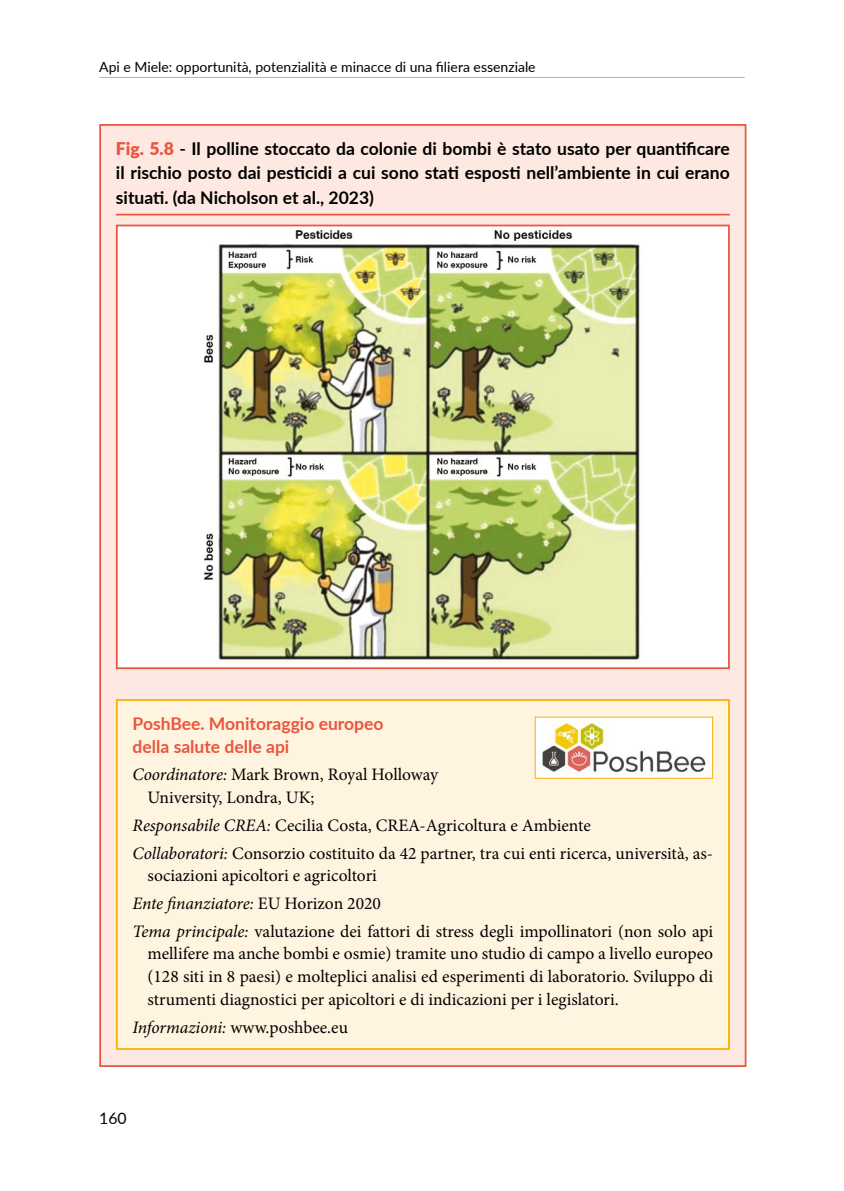
<style>
.page{position:relative;width:844px;height:1191px;background:#fff}
.page>*{position:absolute;margin:0;border:0;box-sizing:border-box;transform-origin:0 0}
.t1{font:17.5px/22.8px "Minion Pro";color:#000}
.t2{font:700 17.5px/24.5px "Lato";color:#000;text-align:justify}
.t3{font:700 17.5px/22.8px "Lato";color:#ea553d}
.t4{font:15.75px "Lato";color:#000}
.t5{font:14px "Lato";color:#000}
.s1{font-weight:900;color:#ea553d}
.s2{font-style:italic}
</style>
<div class="page">
<hr style="left:99px;top:77px;width:645px;height:1px;background:#f9b000">
<div style="left:100px;top:125px;width:645px;height:941px;background:#fde9e1"></div>
<hr style="left:116px;top:214px;width:613px;height:1px;background:#ea553d">
<div style="left:117px;top:225px;width:611px;height:443px;background:#fff"></div>
<img style="left:204px;top:230px;width:439px;height:431px">
<div style="left:116px;top:225px;width:613px;height:444px;border:2px solid #ea553d"></div>
<div style="left:117px;top:700px;width:611px;height:349px;background:#fff4e0"></div>
<div style="left:535px;top:717px;width:177px;height:61px;background:#fff"></div>
<img style="left:542px;top:719px;width:164px;height:53px">
<div style="left:534px;top:716px;width:179px;height:63px;border:1px solid #f9b000"></div>
<div style="left:116px;top:699px;width:613px;height:350px;border:2px solid #f9b000"></div>
<p class="t5" style="left:99px;top:57px;width:438px">Api e Miele: opportunità, potenzialità e minacce di una filiera essenziale</p>
<p class="t2" style="left:116px;top:135px;width:615px"><span class="s1">Fig. 5.8</span> - Il polline stoccato da colonie di bombi è stato usato per quantificare il rischio posto dai pesticidi a cui sono stati esposti nell’ambiente in cui erano situati. (da Nicholson et al., 2023)</p>
<p class="t3" style="left:132px;top:711px;width:252px">PoshBee. Monitoraggio europeo della salute delle api</p>
<p class="t1" style="left:147px;top:763px;width:292px;text-indent:-15px"><span class="s2">Coordinatore:</span> Mark Brown, Royal Holloway<br>University, Londra, UK;</p>
<p class="t1" style="left:132px;top:811px;width:582px;line-height:27.7px"><span class="s2">Responsabile CREA:</span> Cecilia Costa, CREA-Agricoltura e Ambiente<br><span class="s2">Collaboratori:</span> Consorzio costituito da 42 partner, tra cui enti ricerca, università, as-</p>
<p class="t1" style="left:132px;top:862px;width:582px;line-height:27.7px;text-indent:15px">sociazioni apicoltori e agricoltori<br><span class="s2">Ente finanziatore:</span> EU Horizon 2020<br><span class="s2">Tema principale:</span> valutazione dei fattori di stress degli impollinatori (non solo api</p>
<p class="t1" style="left:147px;top:942px;width:567px;text-align:justify">mellifere ma anche bombi e osmie) tramite uno studio di campo a livello europeo (128 siti in 8 paesi) e molteplici analisi ed esperimenti di laboratorio. Sviluppo di strumenti diagnostici per apicoltori e di indicazioni per i legislatori.</p>
<p class="t1" style="left:132px;top:1015px;width:217px"><span class="s2">Informazioni:</span> www.poshbee.eu</p>
<p class="t4" style="left:99px;top:1107px;width:29px">160</p>
</div>
